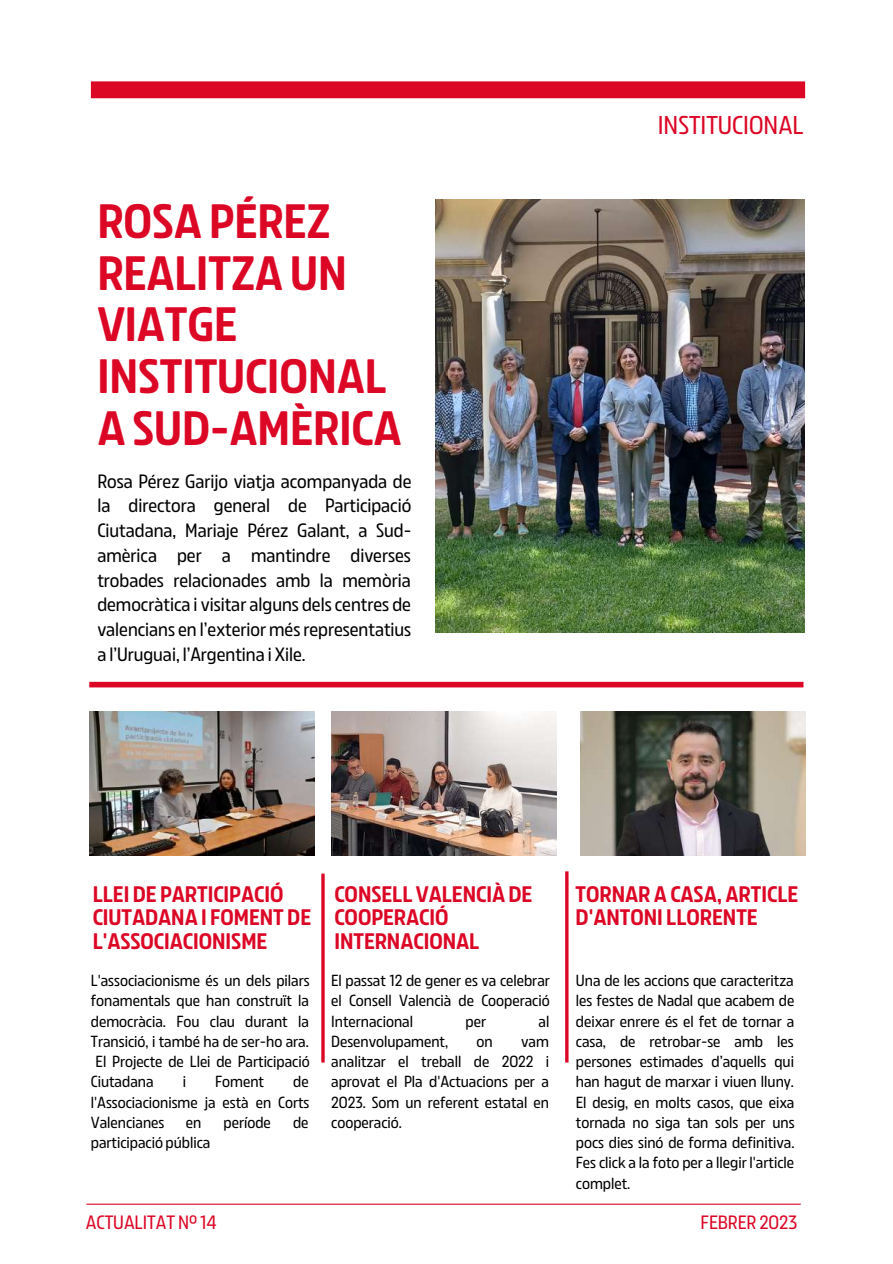
<style>
.page{position:relative;width:893px;height:1264px;background:#fff}
.page>*{position:absolute;margin:0;border:0;box-sizing:border-box;transform-origin:0 0}
.t1{font:600 45px/51.8px "Izquierda";color:#dc0625}
.t2{font:300 24px "Izquierda";color:#dc0625}
.t3{font:600 21px/23.5px "Izquierda";color:#dc0625}
.t4{font:300 18px/24.8px "Izquierda";color:#000;text-align:justify}
.t5{font:300 18px "Izquierda";color:#dc0625}
.t6{font:300 15px/20.2px "Izquierda";color:#000;text-align:justify}
</style>
<div class="page">
<img style="left:436px;top:200px;width:368px;height:432px">
<div style="left:89px;top:681px;width:714px;height:6px;background:#dc0625"></div>
<div style="left:91px;top:81px;width:714px;height:17px;background:#dc0625"></div>
<hr style="left:321px;top:873px;width:3px;height:189px;background:#dc0625">
<hr style="left:565px;top:871px;width:3px;height:191px;background:#dc0625">
<img style="left:89px;top:711px;width:225px;height:144px">
<img style="left:331px;top:711px;width:225px;height:144px">
<img style="left:580px;top:711px;width:225px;height:144px">
<hr style="left:86px;top:1203px;width:714px;height:1px;background:#dc0625">
<h1 class="t1" style="left:97px;top:194px;width:305px">ROSA PÉREZ<br>REALITZA UN<br>VIATGE<br>INSTITUCIONAL<br>A SUD-AMÈRICA</h1>
<p class="t4" style="left:97px;top:468px;width:315px">Rosa Pérez Garijo viatja acompanyada de la directora general de Participació Ciutadana, Mariaje Pérez Galant, a Sud&shy;amèrica per a mantindre diverses trobades relacionades amb la memòria democràtica i visitar alguns dels centres de valencians en l’exterior més representatius a l’Uruguai, l’Argentina i Xile.</p>
<h2 class="t2" style="left:657px;top:109px;width:147px">INSTITUCIONAL</h2>
<h3 class="t3" style="left:93px;top:881px;width:220px">LLEI DE PARTICIPACIÓ<br>CIUTADANA I FOMENT DE<br>L'ASSOCIACIONISME</h3>
<p class="t6" style="left:91px;top:970px;width:220px">L'associacionisme és un dels pilars</p>
<p class="t6" style="left:91px;top:990px;width:219px">fonamentals que han construït la</p>
<p class="t6" style="left:91px;top:1010px;width:219px">democràcia. Fou clau durant la</p>
<p class="t6" style="left:91px;top:1030px;width:219px">Transició, i també ha de ser-ho ara.</p>
<p class="t6" style="left:96px;top:1051px;width:215px">El Projecte de Llei de Participació</p>
<p class="t6" style="left:91px;top:1071px;width:64px">Ciutadana</p>
<p class="t6" style="left:183px;top:1071px;width:5px">i</p>
<p class="t6" style="left:215px;top:1071px;width:50px">Foment</p>
<p class="t6" style="left:91px;top:1071px;width:220px;text-indent:202px">de l'Associacionisme ja està en Corts Valencianes</p>
<p class="t6" style="left:186px;top:1111px;width:17px">en</p>
<p class="t6" style="left:224px;top:1111px;width:49px">període</p>
<p class="t6" style="left:293px;top:1111px;width:17px">de</p>
<p class="t6" style="left:91px;top:1131px;width:121px">participació pública</p>
<h3 class="t3" style="left:334px;top:881px;width:199px">CONSELL VALENCIÀ DE<br>COOPERACIÓ<br>INTERNACIONAL</h3>
<p class="t6" style="left:331px;top:970px;width:220px">El passat 12 de gener es va celebrar el Consell Valencià de Cooperació Internacional</p>
<p class="t6" style="left:465px;top:1010px;width:22px">per</p>
<p class="t6" style="left:538px;top:1010px;width:12px">al</p>
<p class="t6" style="left:331px;top:1030px;width:118px">Desenvolupament,</p>
<p class="t6" style="left:476px;top:1030px;width:18px">on</p>
<p class="t6" style="left:331px;top:1030px;width:219px;text-indent:190px">vam analitzar el treball de 2022 i aprovat el Pla d'Actuacions per a 2023. Som un referent estatal en cooperació.</p>
<h3 class="t3" style="left:575px;top:881px;width:224px">TORNAR A CASA, ARTICLE<br>D'ANTONI LLORENTE</h3>
<p class="t6" style="left:576px;top:970px;width:220px">Una de les accions que caracteritza les festes de Nadal que acabem de deixar enrere és el fet de tornar a casa, de retrobar-se amb les persones estimades d’aquells qui han hagut de marxar i viuen lluny.<br>El desig, en molts casos, que eixa tornada no siga tan sols per uns pocs dies sinó de forma definitiva.<br>Fes click a la foto per a llegir l'article complet.</p>
<p class="t5" style="left:86px;top:1209px;width:132px">ACTUALITAT Nº 14</p>
<p class="t5" style="left:700px;top:1209px;width:98px">FEBRER 2023</p>
</div>
